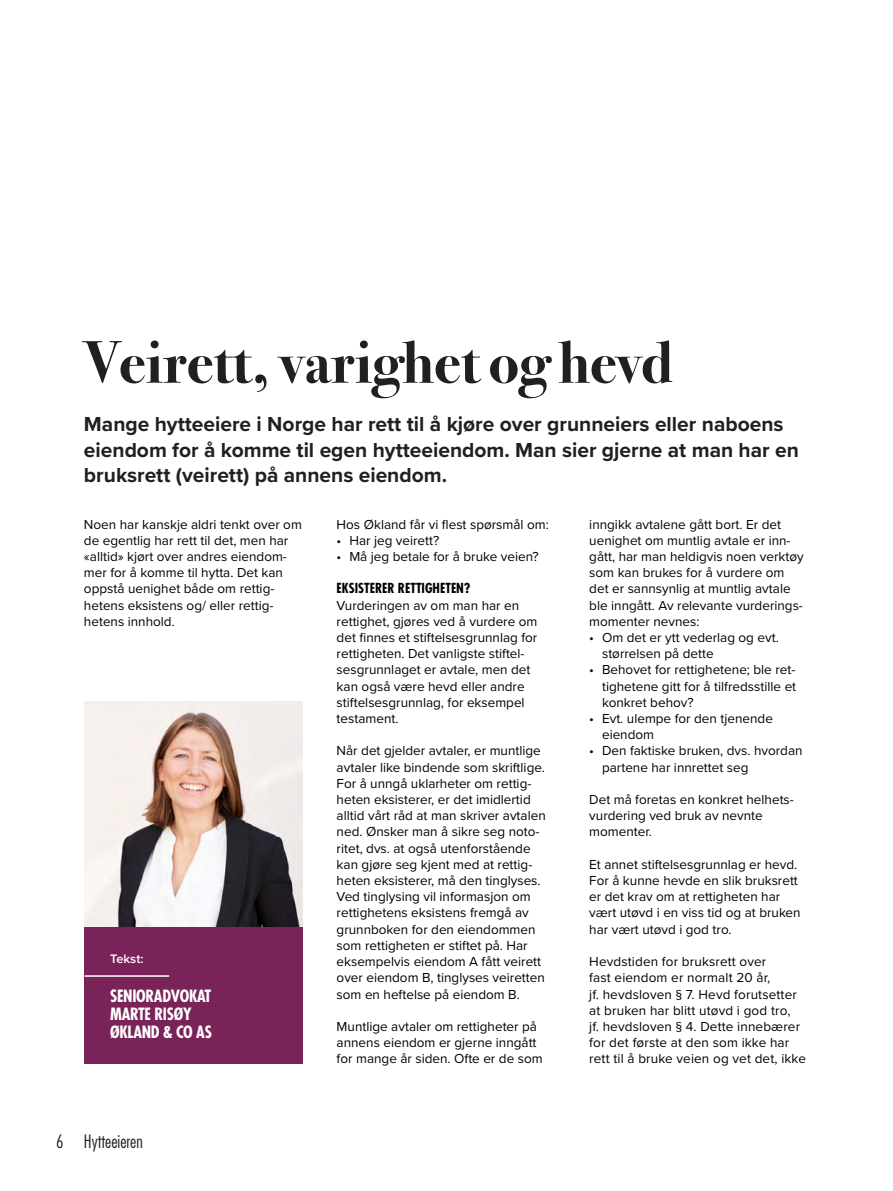
<style>
.page{position:relative;width:893px;height:1191px;background:#fff}
.page>*{position:absolute;margin:0;border:0;box-sizing:border-box;transform-origin:0 0}
.Tittel{font:700 60px "Bodoni Svty Two ITCTT";color:#231f20}
.Ingress{font:700 21px/25.2px "Proxima Nova";color:#231f20}
.t1{font:300 condensed 18px "Futura Std";color:#231f20}
.Mellomtittel_negativ{font:700 condensed 16.5px/18px "Futura Std";letter-spacing:-.02em;color:#fff}
.Brødtekst{font:13.5px/16.2px "Proxima Nova";color:#000001}
.Mellomtittel{font:700 condensed 13.5px "Futura Std";color:#000001}
.Byline_med_fotoe{font:600 12.75px "Proxima Nova";letter-spacing:.005em;color:#fff}
</style>
<div class="page">
<img style="left:85px;top:701px;width:218px;height:226px">
<div style="left:85px;top:927px;width:218px;height:136px;background:#792359"></div>
<hr style="left:85px;top:975px;width:84px;height:1px;background:#fff">
<p class="Tittel" style="left:85px;top:313px;width:589px">Veirett, varighet og hevd</p>
<p class="Ingress" style="left:84px;top:411px;width:716px">Mange hytteeiere i Norge har rett til å kjøre over grunneiers eller naboens eiendom for å komme til egen hytteeiendom. Man sier gjerne at man har en bruksrett (veirett) på annens eiendom.</p>
<p class="Brødtekst" style="left:84px;top:515px;width:219px">Noen har kanskje aldri tenkt over om de egentlig har rett til det, men har «alltid» kjørt over andres eiendom&shy;mer for å komme til hytta. Det kan oppstå uenighet både om rettig&shy;hetens eksistens og/ eller rettig&shy;hetens innhold.</p>
<p class="Brødtekst" style="left:337px;top:515px;width:214px">Hos Økland får vi flest spørsmål om:</p>
<p class="Brødtekst" style="left:589px;top:515px;width:216px">inngikk avtalene gått bort. Er det uenighet om muntlig avtale er inn&shy;gått, har man heldigvis noen verktøy som kan brukes for å vurdere om det er sannsynlig at muntlig avtale ble inngått. Av relevante vurderings&shy;momenter nevnes:</p>
<p class="Brødtekst" style="left:602px;top:629px;width:178px;text-indent:-13px">• Om det er ytt vederlag og evt. størrelsen på dette</p>
<p class="Brødtekst" style="left:602px;top:661px;width:196px;text-align:justify;text-indent:-13px">• Behovet for rettighetene; ble ret&shy;tighetene gitt for å tilfredsstille et konkret behov?</p>
<p class="Brødtekst" style="left:602px;top:710px;width:172px;text-indent:-13px">• Evt. ulempe for den tjenende eiendom</p>
<p class="Brødtekst" style="left:602px;top:742px;width:202px;text-indent:-13px">• Den faktiske bruken, dvs. hvordan partene har innrettet seg</p>
<p class="Brødtekst" style="left:589px;top:791px;width:205px">Det må foretas en konkret helhets&shy;vurdering ved bruk av nevnte momenter.</p>
<p class="Brødtekst" style="left:589px;top:855px;width:213px">Et annet stiftelsesgrunnlag er hevd.<br>For å kunne hevde en slik bruksrett er det krav om at rettigheten har vært utøvd i en viss tid og at bruken har vært utøvd i god tro.</p>
<p class="Brødtekst" style="left:589px;top:953px;width:218px">Hevdstiden for bruksrett over<br>fast eiendom er normalt 20 år,<br>jf. hevdsloven § 7. Hevd forutsetter at bruken har blitt utøvd i god tro,<br>jf. hevdsloven § 4. Dette innebærer for det første at den som ikke har rett til å bruke veien og vet det, ikke</p>
<p class="Brødtekst" style="left:337px;top:531px;width:104px">• Har jeg veirett?</p>
<p class="Brødtekst" style="left:337px;top:548px;width:204px">• Må jeg betale for å bruke veien?</p>
<p class="Mellomtittel" style="left:337px;top:580px;width:135px">EKSISTERER RETTIGHETEN?</p>
<p class="Brødtekst" style="left:337px;top:596px;width:202px">Vurderingen av om man har en rettighet, gjøres ved å vurdere om det finnes et stiftelsesgrunnlag for rettigheten. Det vanligste stiftel&shy;sesgrunnlaget er avtale, men det kan også være hevd eller andre stiftelsesgrunnlag, for eksempel testament.</p>
<p class="Brødtekst" style="left:337px;top:742px;width:211px">Når det gjelder avtaler, er muntlige avtaler like bindende som skriftlige.<br>For å unngå uklarheter om rettig&shy;heten eksisterer, er det imidlertid alltid vårt råd at man skriver avtalen ned. Ønsker man å sikre seg noto&shy;ritet, dvs. at også utenforstående kan gjøre seg kjent med at rettig&shy;heten eksisterer, må den tinglyses.<br>Ved tinglysing vil informasjon om rettighetens eksistens fremgå av grunnboken for den eiendommen som rettigheten er stiftet på. Har eksempelvis eiendom A fått veirett over eiendom B, tinglyses veiretten som en heftelse på eiendom B.</p>
<p class="Brødtekst" style="left:337px;top:1017px;width:208px">Muntlige avtaler om rettigheter på annens eiendom er gjerne inngått for mange år siden. Ofte er de som</p>
<p class="Byline_med_fotoe" style="left:110px;top:948px;width:35px">Tekst:</p>
<p class="Mellomtittel_negativ" style="left:110px;top:986px;width:103px">SENIORADVOKAT<br>MARTE RISØY<br>ØKLAND &amp; CO AS</p>
<h3 class="t1" style="left:56px;top:1130px;width:88px">6 Hytteeieren</h3>
</div>
